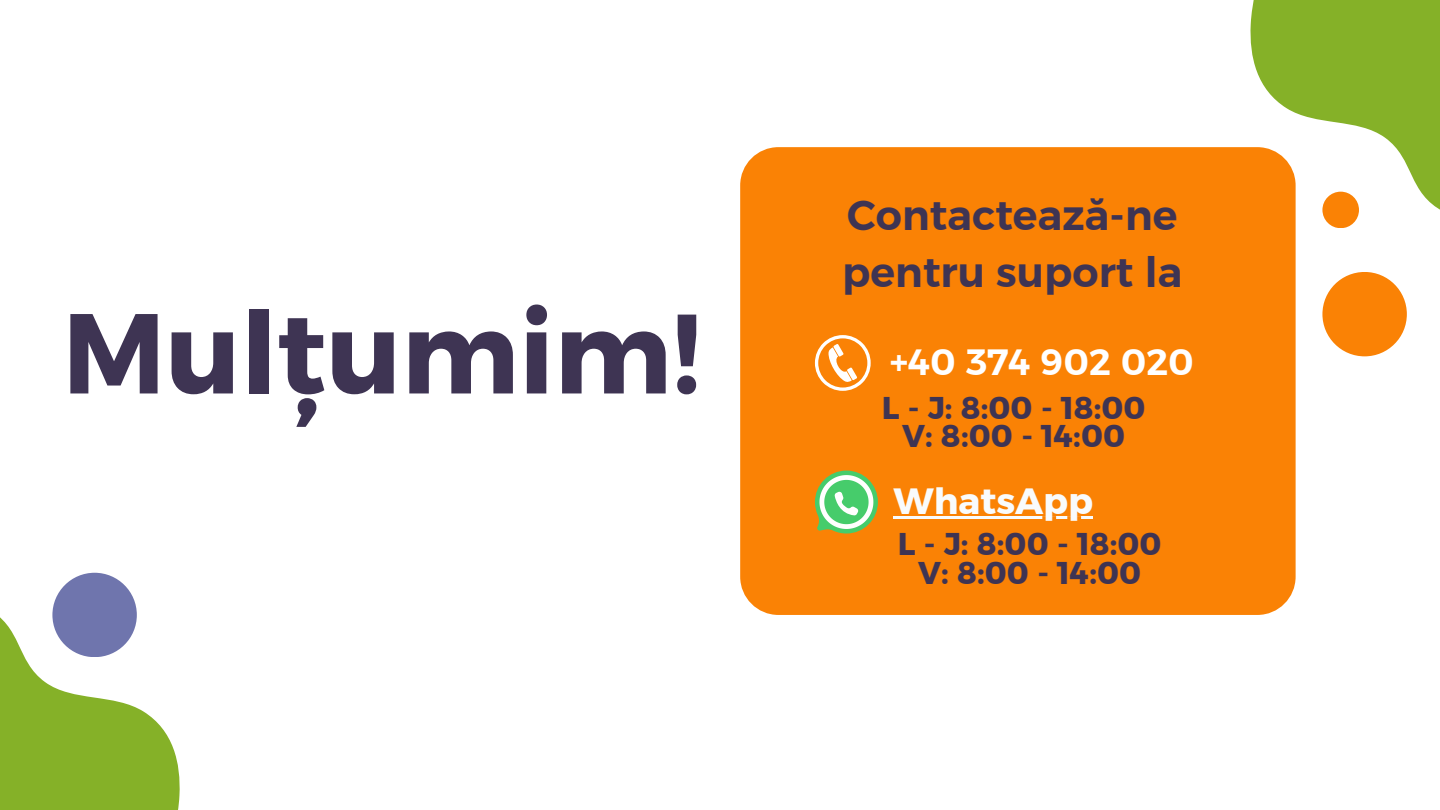
<style>
.page{position:relative;width:1440px;height:810px;background:#fff}
.page>*{position:absolute;margin:0;border:0;box-sizing:border-box;transform-origin:0 0}
.t1{font:700 113.3px "Montserrat";color:#3e3453}
.t2{font:700 41.4px/57.1px "Kief Montaser Semi";color:#3e3453}
.t3{font:700 36.4px "Kief Montaser Semi";color:#fff}
.t4{font:36.4px "Kief Montaser Bold";color:#f9fbfc}
.t5{font:31.4px "Kief Montaser Bold";color:#3e3453}
</style>
<div class="page">
<svg style="left:0;top:592px;width:180px;height:218px"></svg>
<svg style="left:1250px;top:0;width:190px;height:228px;fill:#85b128"></svg>
<div style="left:1322px;top:272px;width:85px;height:84px;background:#fa8205;border-radius:50%"></div>
<div style="left:52px;top:573px;width:85px;height:84px;background:#6f75ad;border-radius:50%"></div>
<div style="left:1322px;top:192px;width:37px;height:36px;background:#fa8205;border-radius:50%"></div>
<div style="left:740px;top:147px;width:556px;height:468px;background:#fa8205;border-radius:38px"></div>
<svg style="left:815px;top:335px;width:55px;height:56px"></svg>
<svg style="left:815px;top:471px;width:63px;height:63px"></svg>
<hr style="left:893px;top:516px;width:200px;height:3px;background:#f9fbfc">
<h1 class="t1" style="left:62px;top:279px;width:640px">Mulțumim!</h1>
<p class="t2" style="left:842px;top:186px;width:342px">Contactează-ne pentru suport la</p>
<p class="t3" style="left:890px;top:340px;width:305px">+40 374 902 020</p>
<h2 class="t5" style="left:882px;top:389px;width:265px">L - J: 8:00 - 18:00</h2>
<p class="t5" style="left:902px;top:417px;width:224px">V: 8:00 - 14:00</p>
<p class="t4" style="left:893px;top:479px;width:201px">WhatsApp</p>
<p class="t5" style="left:898px;top:525px;width:265px">L - J: 8:00 - 18:00</p>
<p class="t5" style="left:918px;top:553px;width:224px">V: 8:00 - 14:00</p>
</div>
